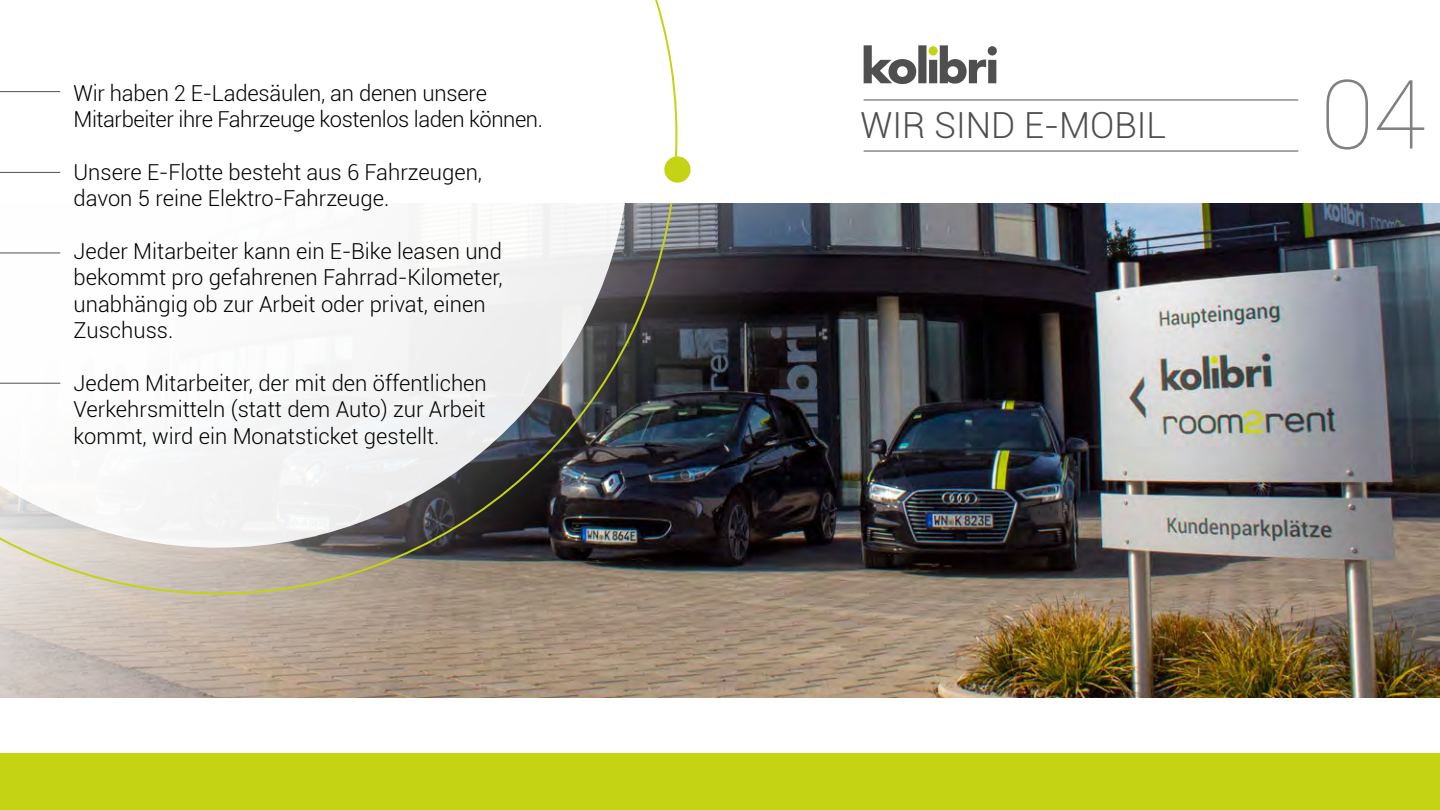
<style>
.page{position:relative;width:1440px;height:810px;background:#fff}
.page>*{position:absolute;margin:0;border:0;box-sizing:border-box;transform-origin:0 0}
.t1{font:100 96px "Roboto";color:#808080}
.t2{font:300 36px "Roboto";color:#504f4f}
.t3{font:300 22px/26.4px "Roboto";color:#000}
.t4{font:300 22px/26.4px "Roboto";letter-spacing:-.02em;color:#000}
</style>
<div class="page">
<div style="left:0;top:753px;width:1440px;height:57px;background:#c5d315"></div>
<hr style="left:864px;top:99px;width:434px;height:1px;background:#504f4f">
<hr style="left:864px;top:151px;width:434px;height:1px;background:#504f4f">
<svg style="left:864px;top:45px;width:133px;height:39px"></svg>
<img style="left:0;top:204px;width:1440px;height:494px">
<svg style="left:0;top:0;width:677px;height:595px"></svg>
<div style="left:650px;top:158px;width:55px;height:45px;background:#fff;border-radius:11px"></div>
<div style="left:664px;top:156px;width:27px;height:27px;background:#c5d315;border-radius:50%"></div>
<hr style="left:0;top:91px;width:60px;height:1px;background:#504f4f">
<hr style="left:0;top:172px;width:60px;height:1px;background:#504f4f">
<hr style="left:0;top:252px;width:60px;height:1px;background:#504f4f">
<hr style="left:0;top:383px;width:60px;height:1px;background:#504f4f">
<p class="t4" style="left:74px;top:79px;width:471px">Wir haben 2 E-Ladesäulen, an denen unsere<br>Mitarbeiter ihre Fahrzeuge kostenlos laden können.</p>
<p class="t3" style="left:74px;top:158px;width:410px">Unsere E-Flotte besteht aus 6 Fahrzeugen, davon 5 reine Elektro-Fahrzeuge.</p>
<p class="t3" style="left:74px;top:237px;width:431px">Jeder Mitarbeiter kann ein E-Bike leasen und bekommt pro gefahrenen Fahrrad-Kilometer, unabhängig ob zur Arbeit oder privat, einen Zuschuss.</p>
<p class="t3" style="left:74px;top:369px;width:415px;text-align:justify">Jedem Mitarbeiter, der mit den öffentlichen Verkehrsmitteln (statt dem Auto) zur Arbeit kommt, wird ein Monatsticket gestellt.</p>
<h2 class="t2" style="left:861px;top:101px;width:307px">WIR SIND E-MOBIL</h2>
<h1 class="t1" style="left:1321px;top:48px;width:107px">04</h1>
</div>
